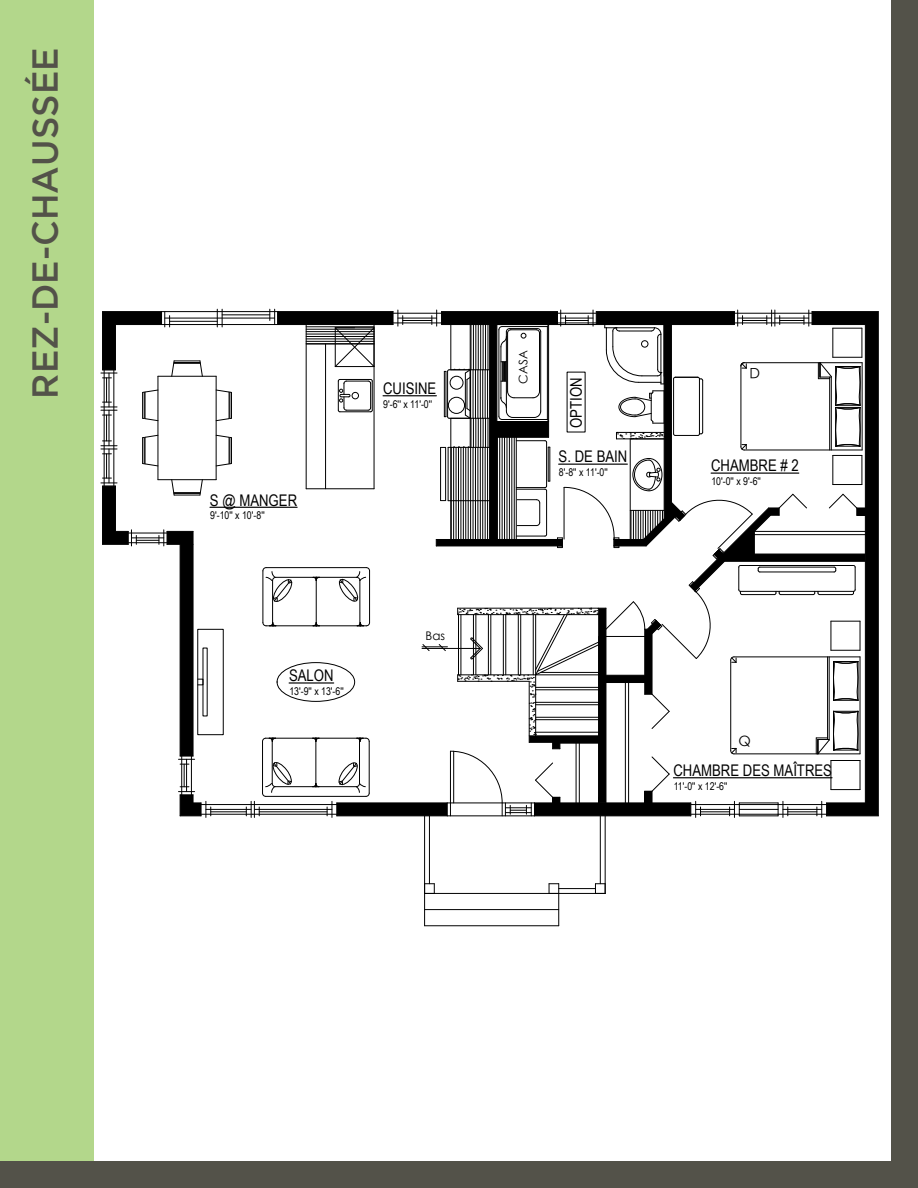
<style>
.page{position:relative;width:918px;height:1188px;background:#535249}
.page>*{position:absolute;margin:0;border:0;box-sizing:border-box;transform-origin:0 0}
.t1{font:500 36px "Gotham";letter-spacing:.005em;color:#535249}
.t2{font:16.05px "Arial Narrow";color:#000}
.t3{font:14.25px "Century Gothic";color:#000}
.t4{font:11.85px "Century Gothic";color:#000}
.t5{font:10.65px "Arial Narrow";color:#000}
</style>
<div class="page">
<div style="left:0;top:0;width:890px;height:1161px;background:#fff"></div>
<hr style="left:278px;top:311px;width:115px;height:1px;background:#000">
<hr style="left:812px;top:311px;width:66px;height:1px;background:#000">
<hr style="left:878px;top:312px;width:1px;height:504px;background:#000">
<hr style="left:103px;top:311px;width:59px;height:1px;background:#000">
<hr style="left:102px;top:312px;width:1px;height:58px;background:#000">
<hr style="left:102px;top:486px;width:1px;height:58px;background:#000">
<svg style="left:103px;top:312px;width:775px;height:504px"></svg>
<svg style="left:334px;top:327px;width:40px;height:41px"></svg>
<svg style="left:199px;top:679px;width:4px;height:6px"></svg>
<hr style="left:425px;top:909px;width:134px;height:1px;background:#000">
<hr style="left:424px;top:893px;width:1px;height:33px;background:#000">
<hr style="left:425px;top:925px;width:134px;height:1px;background:#000">
<svg style="left:425px;top:883px;width:10px;height:10px"></svg>
<svg style="left:595px;top:883px;width:11px;height:11px"></svg>
<hr style="left:605px;top:816px;width:1px;height:77px;background:#000">
<hr style="left:425px;top:893px;width:180px;height:1px;background:#000">
<hr style="left:424px;top:816px;width:1px;height:77px;background:#000">
<hr style="left:558px;top:893px;width:1px;height:33px;background:#000">
<hr style="left:429px;top:816px;width:1px;height:68px;background:#000">
<hr style="left:600px;top:816px;width:1px;height:68px;background:#000">
<svg style="left:549px;top:883px;width:10px;height:10px"></svg>
<hr style="left:559px;top:888px;width:36px;height:1px;background:#000">
<svg style="left:217px;top:309px;width:6px;height:18px"></svg>
<hr style="left:165px;top:318px;width:110px;height:1px;background:#000">
<svg style="left:161px;top:312px;width:9px;height:15px"></svg>
<svg style="left:269px;top:309px;width:10px;height:16px"></svg>
<hr style="left:162px;top:324px;width:116px;height:1px;background:#000">
<hr style="left:162px;top:311px;width:116px;height:1px;background:#000">
<hr style="left:222px;top:314px;width:48px;height:1px;background:#000">
<hr style="left:170px;top:321px;width:47px;height:1px;background:#000">
<svg style="left:101px;top:369px;width:16px;height:118px"></svg>
<svg style="left:103px;top:530px;width:91px;height:16px"></svg>
<hr style="left:306px;top:325px;width:1px;height:164px;background:#000">
<hr style="left:374px;top:325px;width:1px;height:164px;background:#000">
<hr style="left:306px;top:344px;width:68px;height:1px;background:#000">
<hr style="left:306px;top:488px;width:68px;height:1px;background:#000">
<svg style="left:338px;top:379px;width:35px;height:34px"></svg>
<div style="left:352px;top:392px;width:7px;height:7px;border:1px solid #000;border-radius:50%"></div>
<hr style="left:259px;top:811px;width:68px;height:1px;background:#000">
<hr style="left:254px;top:809px;width:78px;height:1px;background:#000">
<hr style="left:253px;top:804px;width:84px;height:1px;background:#000">
<hr style="left:253px;top:814px;width:84px;height:1px;background:#000">
<hr style="left:201px;top:814px;width:52px;height:1px;background:#000">
<hr style="left:201px;top:804px;width:52px;height:1px;background:#000">
<hr style="left:206px;top:809px;width:45px;height:1px;background:#000">
<svg style="left:178px;top:756px;width:33px;height:61px"></svg>
<hr style="left:211px;top:811px;width:35px;height:1px;background:#000">
<svg style="left:325px;top:345px;width:1px;height:143px"></svg>
<hr style="left:266px;top:567px;width:100px;height:1px;background:#000">
<hr style="left:263px;top:571px;width:1px;height:52px;background:#000">
<hr style="left:266px;top:625px;width:100px;height:1px;background:#000">
<hr style="left:369px;top:571px;width:1px;height:52px;background:#000">
<hr style="left:276px;top:577px;width:81px;height:1px;background:#000">
<hr style="left:272px;top:581px;width:1px;height:45px;background:#000">
<hr style="left:359px;top:581px;width:1px;height:45px;background:#000">
<hr style="left:316px;top:577px;width:1px;height:49px;background:#000">
<svg style="left:312px;top:577px;width:8px;height:4px"></svg>
<svg style="left:312px;top:622px;width:8px;height:5px"></svg>
<svg style="left:262px;top:622px;width:15px;height:5px"></svg>
<svg style="left:356px;top:622px;width:14px;height:5px"></svg>
<svg style="left:337px;top:567px;width:33px;height:36px"></svg>
<svg style="left:262px;top:567px;width:32px;height:36px"></svg>
<hr style="left:266px;top:796px;width:100px;height:1px;background:#000">
<hr style="left:262px;top:741px;width:1px;height:52px;background:#000">
<hr style="left:266px;top:738px;width:100px;height:1px;background:#000">
<hr style="left:369px;top:741px;width:1px;height:52px;background:#000">
<hr style="left:275px;top:786px;width:81px;height:1px;background:#000">
<hr style="left:272px;top:738px;width:1px;height:45px;background:#000">
<hr style="left:359px;top:738px;width:1px;height:45px;background:#000">
<hr style="left:315px;top:738px;width:1px;height:49px;background:#000">
<svg style="left:312px;top:783px;width:8px;height:4px"></svg>
<svg style="left:312px;top:737px;width:8px;height:5px"></svg>
<svg style="left:262px;top:737px;width:14px;height:5px"></svg>
<svg style="left:356px;top:737px;width:14px;height:5px"></svg>
<svg style="left:327px;top:761px;width:43px;height:56px"></svg>
<svg style="left:246px;top:761px;width:48px;height:56px"></svg>
<div style="left:277px;top:662px;width:78px;height:40px;border:1px solid #000;border-radius:50%"></div>
<hr style="left:158px;top:376px;width:1px;height:104px;background:#000">
<svg style="left:142px;top:389px;width:17px;height:33px"></svg>
<svg style="left:142px;top:434px;width:17px;height:33px"></svg>
<hr style="left:216px;top:376px;width:1px;height:104px;background:#000">
<hr style="left:158px;top:376px;width:58px;height:1px;background:#000">
<svg style="left:215px;top:434px;width:17px;height:33px"></svg>
<svg style="left:215px;top:389px;width:17px;height:33px"></svg>
<hr style="left:158px;top:479px;width:58px;height:1px;background:#000">
<svg style="left:171px;top:479px;width:32px;height:17px"></svg>
<svg style="left:171px;top:361px;width:32px;height:16px"></svg>
<div style="left:0;top:0;width:94px;height:1161px;background:#b3d78b"></div>
<svg style="left:393px;top:310px;width:472px;height:507px"></svg>
<p class="t1" style="left:25px;top:399px;width:353px;rotate:-90deg">REZ-DE-CHAUSSÉE</p>
<p class="t2" style="left:210px;top:488px;width:89px">S @ MANGER</p>
<p class="t5" style="left:210px;top:507px;width:56px">9'-10'' x 10'-8''</p>
<p class="t2" style="left:383px;top:377px;width:55px">CUISINE</p>
<p class="t5" style="left:383px;top:396px;width:50px">9'-6'' x 11'-0''</p>
<p class="t2" style="left:289px;top:664px;width:46px">SALON</p>
<p class="t5" style="left:289px;top:683px;width:56px">13'-9'' x 13'-6''</p>
<p class="t4" style="left:426px;top:627px;width:21px">Bas</p>
<p class="t4" style="left:515px;top:384px;width:35px;rotate:-90deg">CASA</p>
<p class="t2" style="left:564px;top:428px;width:52px;rotate:-90deg">OPTION</p>
<p class="t2" style="left:559px;top:445px;width:70px">S. DE BAIN</p>
<p class="t5" style="left:559px;top:464px;width:50px">8'-8'' x 11'-0''</p>
<p class="t2" style="left:711px;top:454px;width:89px">CHAMBRE # 2</p>
<p class="t5" style="left:711px;top:473px;width:51px">10'-0'' x 9'-6''</p>
<p class="t3" style="left:739px;top:730px;width:14px">Q</p>
<p class="t2" style="left:673px;top:759px;width:160px">CHAMBRE DES MAÎTRES</p>
<p class="t5" style="left:674px;top:778px;width:55px">11'-0'' x 12'-6''</p>
</div>
